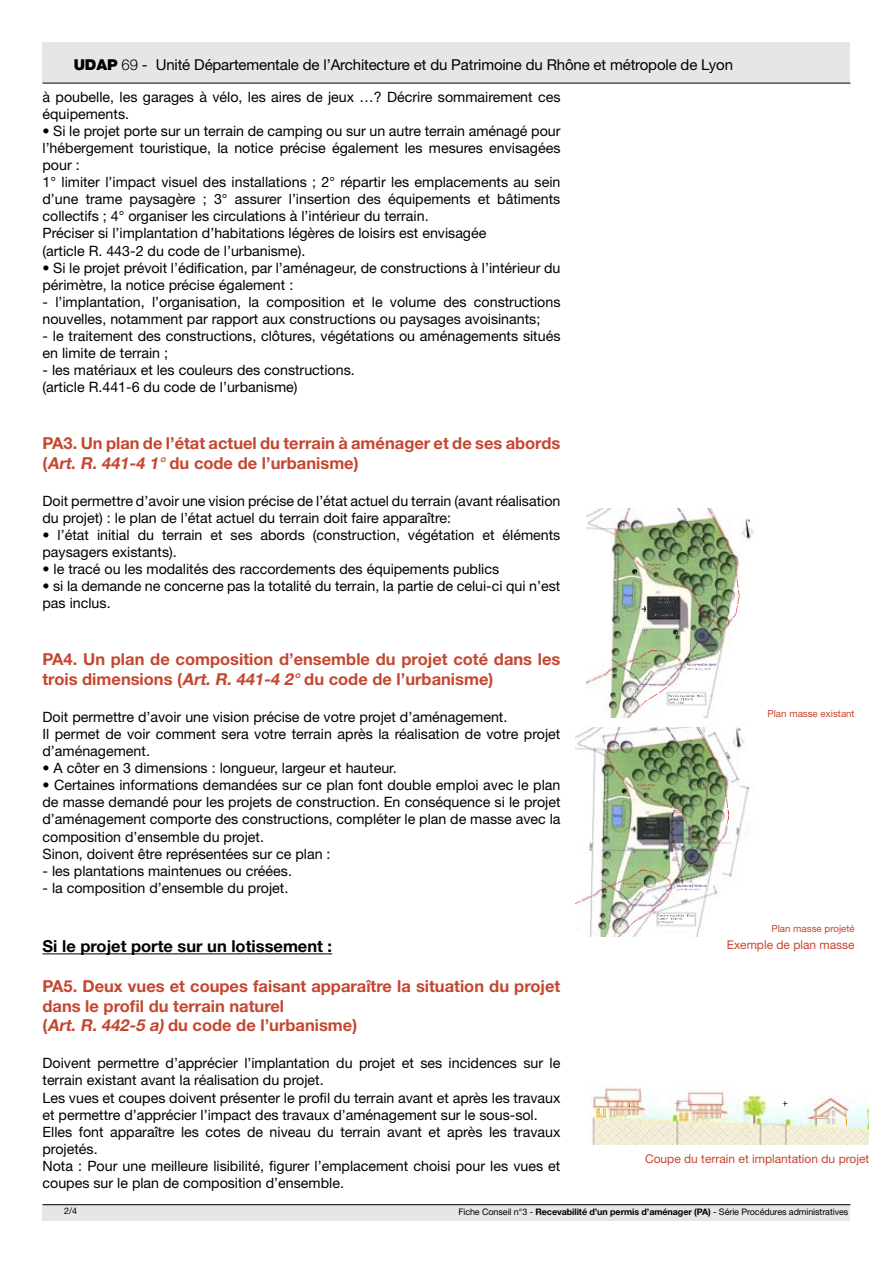
<style>
.page{position:relative;width:893px;height:1263px;background:#fff}
.page>*{position:absolute;margin:0;border:0;box-sizing:border-box;transform-origin:0 0}
.t1{font:700 16.5px/19.8px "Helvetica Neue LT Std";color:#c5462f}
.t2{font:700 16.5px "Helvetica Neue LT Std";color:#000}
.t3{font:15px "Helvetica Neue LT Std";letter-spacing:-.01em;color:#000}
.t4{font:14.25px/17.1px "Helvetica Neue LT Std";color:#000}
.t5{font:12px "Helvetica Neue LT Std";color:#c5462f}
.t6{font:9.75px "Helvetica Neue LT Std";color:#c5462f}
.t7{font:9px "Helvetica Neue LT Std";letter-spacing:-.01em;color:#000}
.s1{font-weight:900}
.s2{font-weight:300}
.s3{font-style:italic}
.s4{font-weight:700}
</style>
<div class="page">
<div style="left:43px;top:43px;width:807px;height:40px;background:#e5e6e7"></div>
<div style="left:43px;top:1204px;width:807px;height:16px;background:#e5e6e7"></div>
<hr style="left:43px;top:1204px;width:807px;height:1px;background:#000">
<hr style="left:43px;top:953px;width:289px;height:1px;background:#000">
<img style="left:586px;top:508px;width:55px;height:38px">
<img style="left:641px;top:508px;width:90px;height:38px">
<img style="left:586px;top:546px;width:154px;height:171px">
<img style="left:576px;top:727px;width:153px;height:38px">
<img style="left:576px;top:765px;width:174px;height:171px">
<img style="left:741px;top:519px;width:13px;height:22px">
<img style="left:732px;top:728px;width:13px;height:21px">
<img style="left:590px;top:1087px;width:278px;height:58px">
<svg style="left:596px;top:1108px;width:9px;height:10px"></svg>
<img style="left:698px;top:1117px;width:148px;height:28px">
<hr style="left:43px;top:83px;width:807px;height:1px;background:#000">
<p class="t3" style="left:74px;top:56px;width:661px"><span class="s1">UDAP</span> <span class="s2">69</span> - Unité Départementale de l’Architecture et du Patrimoine du Rhône et métropole de Lyon</p>
<p class="t4" style="left:43px;top:88px;width:519px">à poubelle, les garages à vélo, les aires de jeux …? Décrire sommairement ces équipements.</p>
<p class="t4" style="left:43px;top:122px;width:519px">• Si le projet porte sur un terrain de camping ou sur un autre terrain aménagé pour l’hébergement touristique, la notice précise également les mesures envisagées pour :<br>1° limiter l’impact visuel des installations ; 2° répartir les emplacements au sein d’une trame paysagère ; 3° assurer l’insertion des équipements et bâtiments collectifs ; 4° organiser les circulations à l’intérieur du terrain.<br>Préciser si l’implantation d’habitations légères de loisirs est envisagée<br>(article R. 443-2 du code de l’urbanisme).</p>
<p class="t4" style="left:43px;top:259px;width:519px">• Si le projet prévoit l’édification, par l’aménageur, de constructions à l’intérieur du périmètre, la notice précise également :</p>
<p class="t4" style="left:43px;top:293px;width:519px">- l’implantation, l’organisation, la composition et le volume des constructions nouvelles, notamment par rapport aux constructions ou paysages avoisinants;</p>
<p class="t4" style="left:43px;top:327px;width:519px">- le traitement des constructions, clôtures, végétations ou aménagements situés en limite de terrain ;</p>
<p class="t4" style="left:43px;top:361px;width:314px">- les matériaux et les couleurs des constructions. (article R.441-6 du code de l’urbanisme)</p>
<p class="t1" style="left:43px;top:433px;width:519px">PA3. Un plan de l’état actuel du terrain à aménager et de ses abords (<span class="s3">Art. R. 441-4 1°</span> du code de l’urbanisme)</p>
<p class="t4" style="left:43px;top:492px;width:519px">Doit permettre d’avoir une vision précise de l’état actuel du terrain (avant réalisation du projet) : le plan de l’état actuel du terrain doit faire apparaître:</p>
<p class="t4" style="left:43px;top:526px;width:519px">• l’état initial du terrain et ses abords (construction, végétation et éléments paysagers existants).</p>
<p class="t4" style="left:43px;top:560px;width:458px">• le tracé ou les modalités des raccordements des équipements publics</p>
<p class="t4" style="left:43px;top:577px;width:519px">• si la demande ne concerne pas la totalité du terrain, la partie de celui-ci qui n’est pas inclus.</p>
<p class="t1" style="left:43px;top:649px;width:519px">PA4. Un plan de composition d’ensemble du projet coté dans les trois dimensions (<span class="s3">Art. R. 441-4 2°</span> du code de l’urbanisme)</p>
<p class="t4" style="left:43px;top:708px;width:519px">Doit permettre d’avoir une vision précise de votre projet d’aménagement.<br>Il permet de voir comment sera votre terrain après la réalisation de votre projet d’aménagement.</p>
<p class="t4" style="left:43px;top:759px;width:356px">• A côter en 3 dimensions : longueur, largeur et hauteur.</p>
<p class="t4" style="left:43px;top:776px;width:519px">• Certaines informations demandées sur ce plan font double emploi avec le plan de masse demandé pour les projets de construction. En conséquence si le projet d’aménagement comporte des constructions, compléter le plan de masse avec la composition d’ensemble du projet.<br>Sinon, doivent être représentées sur ce plan :</p>
<p class="t4" style="left:43px;top:862px;width:251px">- les plantations maintenues ou créées.</p>
<p class="t4" style="left:43px;top:879px;width:247px">- la composition d’ensemble du projet.</p>
<p class="t6" style="left:767px;top:708px;width:89px">Plan masse existant</p>
<p class="t6" style="left:771px;top:922px;width:85px">Plan masse projeté</p>
<p class="t5" style="left:727px;top:938px;width:130px">Exemple de plan masse</p>
<p class="t2" style="left:43px;top:936px;width:291px">Si le projet porte sur un lotissement :</p>
<p class="t1" style="left:43px;top:976px;width:519px">PA5. Deux vues et coupes faisant apparaître la situation du projet dans le profil du terrain naturel<br>(<span class="s3">Art. R. 442-5 a)</span> du code de l’urbanisme)</p>
<p class="t4" style="left:43px;top:1054px;width:519px">Doivent permettre d’apprécier l’implantation du projet et ses incidences sur le terrain existant avant la réalisation du projet.<br>Les vues et coupes doivent présenter le profil du terrain avant et après les travaux et permettre d’apprécier l’impact des travaux d’aménagement sur le sous-sol.<br>Elles font apparaître les cotes de niveau du terrain avant et après les travaux projetés.<br>Nota : Pour une meilleure lisibilité, figurer l’emplacement choisi pour les vues et coupes sur le plan de composition d’ensemble.</p>
<p class="t7" style="left:458px;top:1206px;width:391px">Fiche Conseil n°3 - <span class="s4">Recevabilité d’un permis d’aménager (PA)</span> - Série Procédures administratives</p>
<p class="t5" style="left:645px;top:1152px;width:226px">Coupe du terrain et implantation du projet</p>
<p class="t7" style="left:64px;top:1205px;width:14px">2/4</p>
</div>
